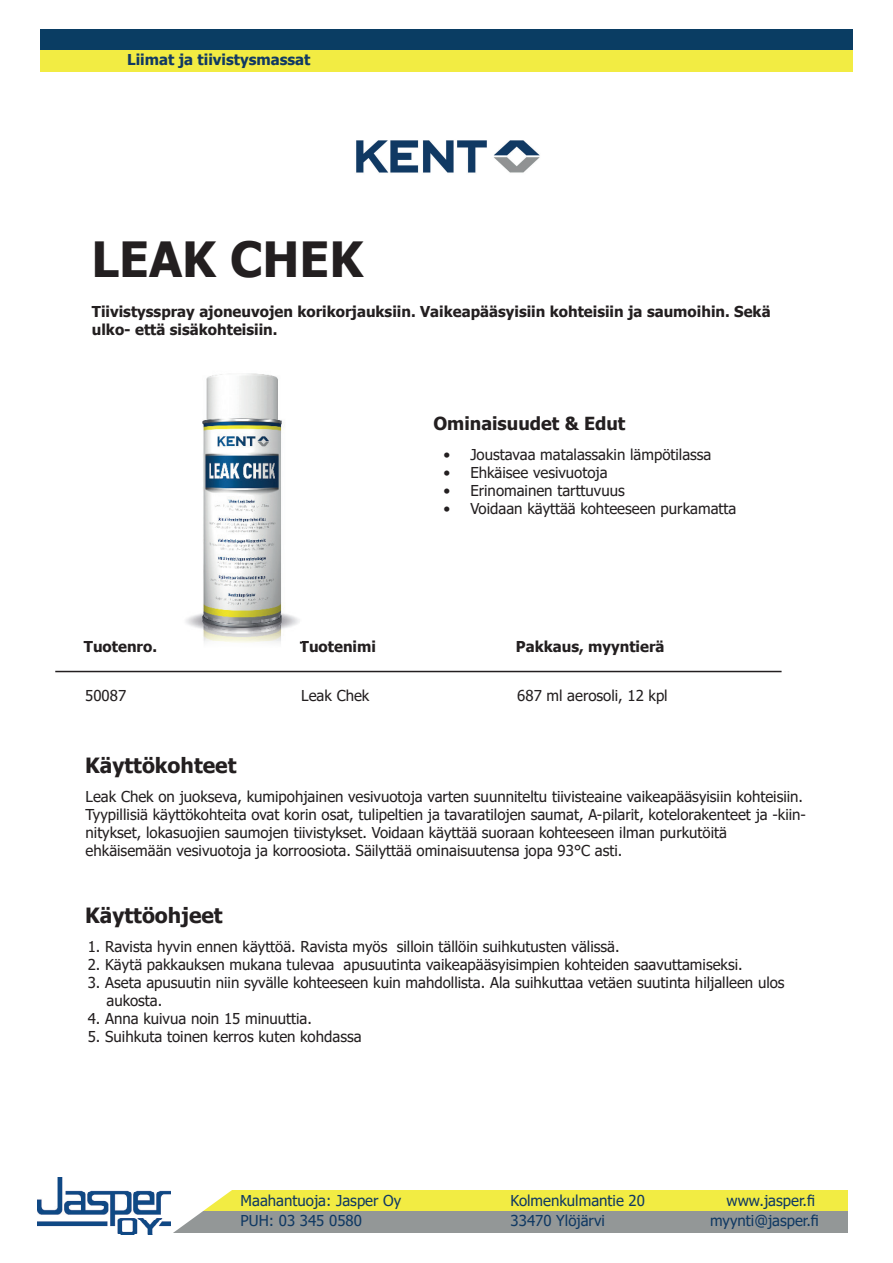
<style>
.page{position:relative;width:893px;height:1263px;background:#fff}
.page>*{position:absolute;margin:0;border:0;box-sizing:border-box;transform-origin:0 0}
.t1{font:700 48.45px "Tahoma";color:#231f20}
.t2{font:700 21px "Tahoma";color:#231f20}
.t3{font:700 18px "Tahoma";color:#231f20}
.t4{font:15px/18px "Tahoma";color:#231f20}
.t5{font:700 15px/18px "Tahoma";color:#231f20}
.t6{font:15px "Tahoma";color:#103963}
.t7{font:700 15px "Tahoma";color:#103963}
</style>
<div class="page">
<div style="left:147px;top:1190px;width:701px;height:22px;background:#f2ec43"></div>
<div style="left:147px;top:1211px;width:701px;height:22px;background:#939797"></div>
<svg style="left:57px;top:1177px;width:175px;height:56px;fill:#fff"></svg>
<img style="left:37px;top:1178px;width:134px;height:57px">
<hr style="left:55px;top:671px;width:727px;height:1px;background:#231f20">
<img style="left:356px;top:140px;width:184px;height:33px">
<div style="left:40px;top:29px;width:813px;height:21px;background:#0a3d63"></div>
<div style="left:40px;top:50px;width:813px;height:22px;background:#f2ec43"></div>
<img style="left:186px;top:373px;width:114px;height:268px">
<img style="left:204px;top:641px;width:98px;height:3px">
<p class="t7" style="left:127px;top:49px;width:185px">Liimat ja tiivistysmassat</p>
<h1 class="t1" style="left:92px;top:226px;width:273px">LEAK CHEK</h1>
<p class="t5" style="left:92px;top:303px;width:680px">Tiivistysspray ajoneuvojen korikorjauksiin. Vaikeapääsyisiin kohteisiin ja saumoihin. Sekä ulko- että sisäkohteisiin.</p>
<p class="t3" style="left:433px;top:411px;width:194px">Ominaisuudet &amp; Edut</p>
<p class="t4" style="left:443px;top:446px;width:270px">• Joustavaa matalassakin lämpötilassa</p>
<p class="t4" style="left:443px;top:464px;width:166px">• Ehkäisee vesivuotoja</p>
<p class="t4" style="left:443px;top:482px;width:183px">• Erinomainen tarttuvuus</p>
<p class="t4" style="left:443px;top:500px;width:294px">• Voidaan käyttää kohteeseen purkamatta</p>
<p class="t5" style="left:84px;top:639px;width:75px">Tuotenro.</p>
<p class="t5" style="left:300px;top:639px;width:78px">Tuotenimi</p>
<p class="t5" style="left:516px;top:639px;width:150px">Pakkaus, myyntierä</p>
<p class="t4" style="left:85px;top:687px;width:42px">50087</p>
<p class="t4" style="left:301px;top:687px;width:70px">Leak Chek</p>
<p class="t4" style="left:517px;top:687px;width:152px">687 ml aerosoli, 12 kpl</p>
<h2 class="t2" style="left:85px;top:751px;width:153px">Käyttökohteet</h2>
<p class="t4" style="left:86px;top:788px;width:722px">Leak Chek on juokseva, kumipohjainen vesivuotoja varten suunniteltu tiivisteaine vaikeapääsyisiin kohteisiin.<br>Tyypillisiä käyttökohteita ovat korin osat, tulipeltien ja tavaratilojen saumat, A-pilarit, kotelorakenteet ja -kiin&shy;nitykset, lokasuojien saumojen tiivistykset. Voidaan käyttää suoraan kohteeseen ilman purkutöitä ehkäisemään vesivuotoja ja korroosiota. Säilyttää ominaisuutensa jopa 93°C asti.</p>
<h2 class="t2" style="left:85px;top:900px;width:139px">Käyttöohjeet</h2>
<p class="t4" style="left:88px;top:939px;width:533px">1. Ravista hyvin ennen käyttöä. Ravista myös silloin tällöin suihkutusten välissä.</p>
<p class="t4" style="left:88px;top:957px;width:656px">2. Käytä pakkauksen mukana tulevaa apusuutinta vaikeapääsyisimpien kohteiden saavuttamiseksi.</p>
<p class="t4" style="left:107px;top:975px;width:680px;text-indent:-19px">3. Aseta apusuutin niin syvälle kohteeseen kuin mahdollista. Ala suihkuttaa vetäen suutinta hiljalleen ulos aukosta.</p>
<p class="t4" style="left:88px;top:1011px;width:226px">4. Anna kuivua noin 15 minuuttia.</p>
<p class="t4" style="left:88px;top:1029px;width:275px">5. Suihkuta toinen kerros kuten kohdassa</p>
<p class="t6" style="left:241px;top:1191px;width:162px">Maahantuoja: Jasper Oy</p>
<p class="t6" style="left:511px;top:1191px;width:136px">Kolmenkulmantie 20</p>
<p class="t6" style="left:727px;top:1191px;width:90px">www.jasper.fi</p>
<p class="t6" style="left:241px;top:1210px;width:123px">PUH: 03 345 0580</p>
<p class="t6" style="left:511px;top:1210px;width:96px">33470 Ylöjärvi</p>
<p class="t6" style="left:710px;top:1210px;width:110px">myynti@jasper.fi</p>
</div>
